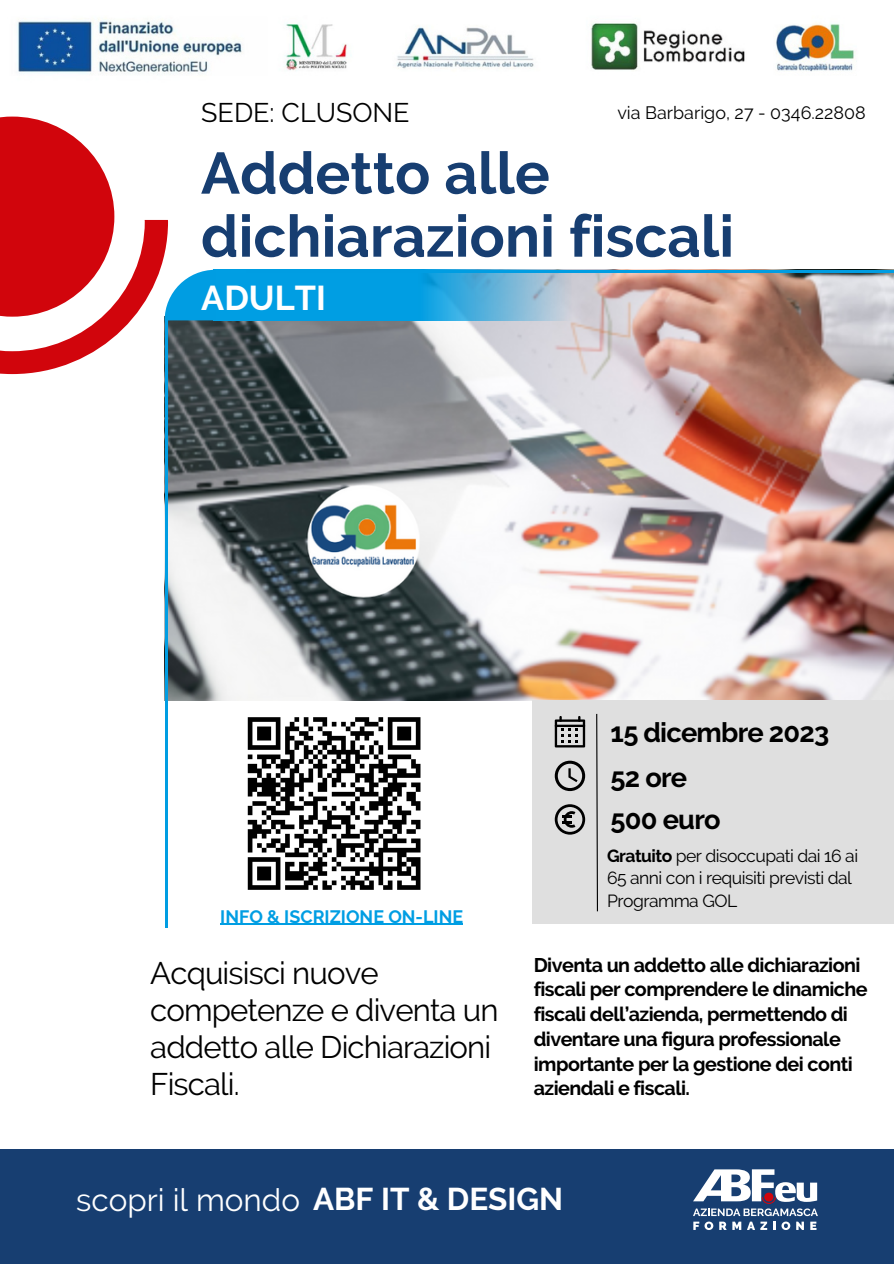
<style>
.page{position:relative;width:894px;height:1264px;background:#fff}
.page>*{position:absolute;margin:0;border:0;box-sizing:border-box;transform-origin:0 0}
.t1{font:700 58.2px/63px "Raleway";color:#173e71}
.t2{font:700 34.35px "Raleway";color:#fff}
.t3{font:31.35px "Raleway";color:#fff}
.t4{font:31.05px/37px "Raleway";letter-spacing:-.03em;color:#000}
.t5{font:700 27.3px "Raleway";letter-spacing:-.03em;color:#000}
.t6{font:26.85px "Raleway";color:#000}
.t7{font:700 19.65px/24.8px "Raleway";letter-spacing:-.03em;color:#000}
.t8{font:18px "Raleway";color:#000}
.t9{font:700 17.85px "Raleway";color:#009ee3}
.t10{font:17.55px/22.5px "Raleway";letter-spacing:-.03em;color:#000}
.s1{font-weight:700}
</style>
<div class="page">
<img style="left:17px;top:18px;width:838px;height:57px">
<img style="left:167px;top:272px;width:725px;height:429px">
<img style="left:215px;top:270px;width:368px;height:50px">
<svg style="left:0;top:117px;width:215px;height:257px"></svg>
<hr style="left:165px;top:320px;width:2px;height:607px;background:#009de2">
<hr style="left:246px;top:270px;width:647px;height:2px;background:#009de2">
<div style="left:0;top:1148px;width:893px;height:115px;background:#173e71"></div>
<svg style="left:693px;top:1169px;width:124px;height:60px"></svg>
<div style="left:532px;top:700px;width:361px;height:224px;background:#dfdfdf"></div>
<svg style="left:596px;top:713px;width:2px;height:199px"></svg>
<svg style="left:554px;top:716px;width:31px;height:31px"></svg>
<svg style="left:554px;top:760px;width:31px;height:31px"></svg>
<svg style="left:554px;top:804px;width:31px;height:30px"></svg>
<hr style="left:220px;top:923px;width:243px;height:1px;background:#009ee3">
<svg style="left:247px;top:717px;width:174px;height:173px"></svg>
<p class="t6" style="left:201px;top:96px;width:210px">SEDE: CLUSONE</p>
<p class="t8" style="left:617px;top:102px;width:250px">via Barbarigo, 27 - 0346.22808</p>
<p class="t1" style="left:201px;top:142px;width:534px">Addetto alle dichiarazioni fiscali</p>
<p class="t2" style="left:201px;top:277px;width:126px">ADULTI</p>
<p class="t9" style="left:220px;top:905px;width:244px">INFO &amp; ISCRIZIONE ON-LINE</p>
<p class="t4" style="left:150px;top:954px;width:349px">Acquisisci nuove competenze e diventa un addetto alle Dichiarazioni<br>Fiscali.</p>
<p class="t5" style="left:610px;top:716px;width:220px">15 dicembre 2023</p>
<p class="t5" style="left:610px;top:760px;width:78px">52 ore</p>
<p class="t5" style="left:610px;top:803px;width:111px">500 euro</p>
<p class="t10" style="left:607px;top:844px;width:252px"><span class="s1">Gratuito</span> per disoccupati dai 16 ai<br>65 anni con i requisiti previsti dal<br>Programma GOL</p>
<p class="t7" style="left:533px;top:952px;width:335px">Diventa un addetto alle dichiarazioni fiscali per comprendere le dinamiche fiscali dell’azienda, permettendo di diventare una figura professionale importante per la gestione dei conti aziendali e fiscali.</p>
<p class="t3" style="left:76px;top:1181px;width:488px">scopri il mondo <span class="s1">ABF IT &amp; DESIGN</span></p>
</div>
